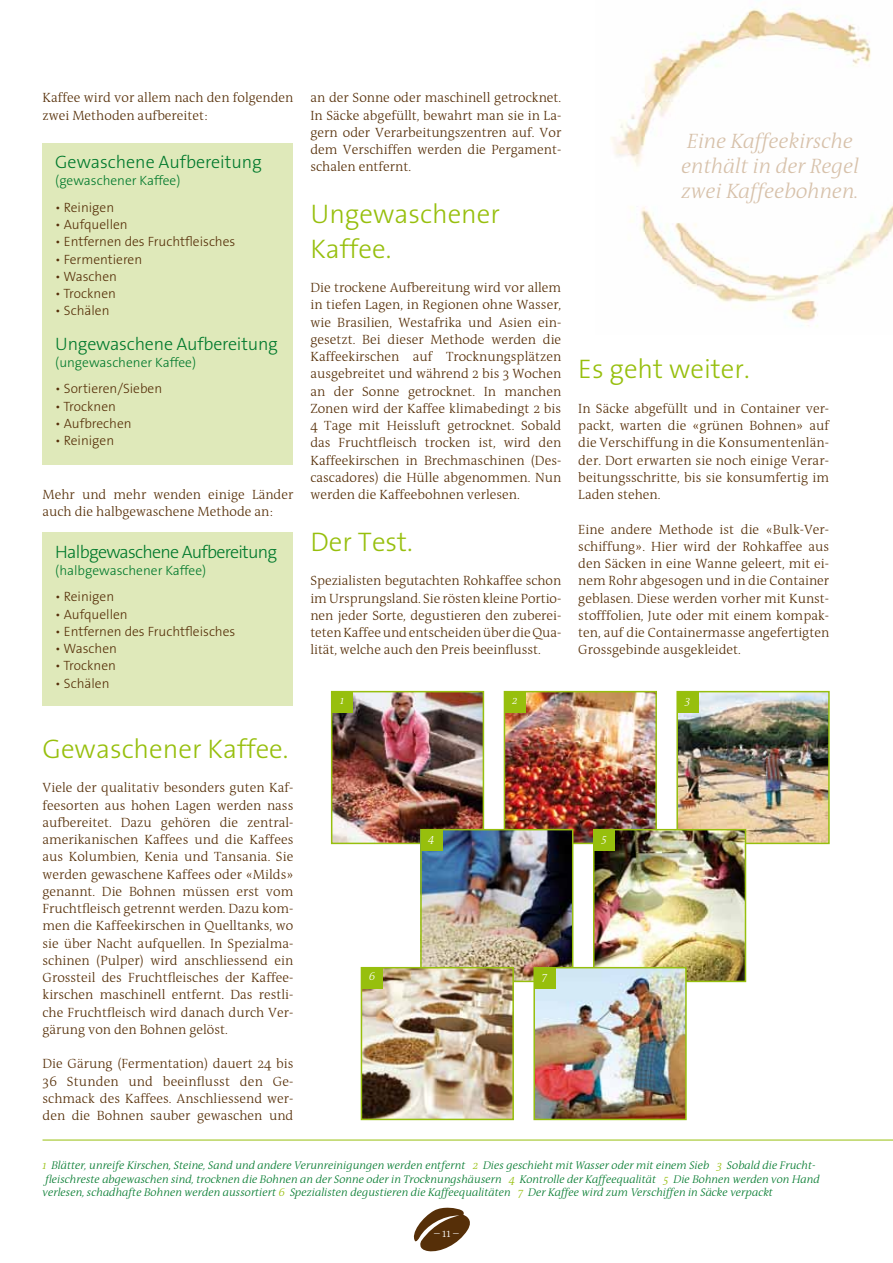
<style>
.page{position:relative;width:893px;height:1263px;background:#fff}
.page>*{position:absolute;margin:0;border:0;box-sizing:border-box;transform-origin:0 0}
.t1{font:300 27px/34.5px "The Sans B3";color:#97bf0d}
.t2{font:italic 300 21px/25.2px "The Antiqua B3 i";color:#d7c1aa}
.t3{font:300 18px "The Sans B3";letter-spacing:-.01em;color:#00792c}
.t4{font:300 18px "The Sans B3";letter-spacing:-.04em;color:#00792c}
.t5{font:300 13.5px/17.2px "The Antiqua B3";color:#562f08;text-align:justify}
.t6{font:300 13.5px "The Sans B3";color:#562f08}
.t7{font:300 13.5px "The Sans B3";color:#00792c}
.t8{font:300 11.55px "The Antiqua B3";color:#fff}
.t9{font:italic 300 11.25px/13.5px "The Antiqua B3 i";color:#00792c}
.t10{font:italic 300 11.1px "The Antiqua B3 i";color:#fff}
.s1{color:#97bf0d}
</style>
<div class="page">
<svg style="left:413px;top:1207px;width:57px;height:45px"></svg>
<img style="left:610px;top:8px;width:283px;height:319px">
<hr style="left:43px;top:1140px;width:850px;height:1px;background:#97bf0d">
<img style="left:334px;top:694px;width:147px;height:147px">
<div style="left:331px;top:691px;width:153px;height:153px;border:2px solid #97bf0d"></div>
<div style="left:332px;top:692px;width:21px;height:21px;background:#97bf0d"></div>
<img style="left:507px;top:694px;width:147px;height:147px">
<div style="left:504px;top:691px;width:153px;height:153px;border:2px solid #97bf0d"></div>
<div style="left:504px;top:692px;width:21px;height:21px;background:#97bf0d"></div>
<img style="left:679px;top:694px;width:148px;height:147px">
<div style="left:676px;top:691px;width:154px;height:153px;border:2px solid #97bf0d"></div>
<div style="left:677px;top:692px;width:21px;height:21px;background:#97bf0d"></div>
<img style="left:423px;top:832px;width:147px;height:147px">
<div style="left:420px;top:829px;width:153px;height:153px;border:2px solid #97bf0d"></div>
<div style="left:421px;top:830px;width:21px;height:21px;background:#97bf0d"></div>
<img style="left:596px;top:832px;width:147px;height:147px">
<div style="left:593px;top:829px;width:153px;height:153px;border:2px solid #97bf0d"></div>
<div style="left:594px;top:830px;width:21px;height:21px;background:#97bf0d"></div>
<img style="left:364px;top:970px;width:147px;height:147px">
<div style="left:361px;top:967px;width:153px;height:153px;border:2px solid #97bf0d"></div>
<div style="left:361px;top:968px;width:21px;height:21px;background:#97bf0d"></div>
<img style="left:536px;top:970px;width:148px;height:147px">
<div style="left:533px;top:967px;width:154px;height:153px;border:2px solid #97bf0d"></div>
<div style="left:534px;top:968px;width:21px;height:21px;background:#97bf0d"></div>
<div style="left:43px;top:143px;width:250px;height:322px;background:#dfe9ba"></div>
<div style="left:43px;top:532px;width:250px;height:174px;background:#dfe9ba"></div>
<p class="t5" style="left:43px;top:90px;width:252px">Kaffee wird vor allem nach den folgenden zwei Methoden aufbereitet:</p>
<h3 class="t3" style="left:55px;top:152px;width:208px">Gewaschene Aufbereitung</h3>
<p class="t7" style="left:55px;top:174px;width:127px">(gewaschener Kaffee)</p>
<p class="t6" style="left:55px;top:200px;width:60px">• Reinigen</p>
<p class="t6" style="left:55px;top:217px;width:74px">• Aufquellen</p>
<p class="t6" style="left:55px;top:234px;width:182px">• Entfernen des Fruchtfleisches</p>
<p class="t6" style="left:55px;top:252px;width:88px">• Fermentieren</p>
<p class="t6" style="left:55px;top:269px;width:63px">• Waschen</p>
<p class="t6" style="left:55px;top:286px;width:62px">• Trocknen</p>
<p class="t6" style="left:55px;top:303px;width:56px">• Schälen</p>
<h3 class="t3" style="left:55px;top:334px;width:224px">Ungewaschene Aufbereitung</h3>
<p class="t7" style="left:55px;top:355px;width:142px">(ungewaschener Kaffee)</p>
<p class="t6" style="left:55px;top:381px;width:108px">• Sortieren/Sieben</p>
<p class="t6" style="left:55px;top:399px;width:62px">• Trocknen</p>
<p class="t6" style="left:55px;top:416px;width:78px">• Aufbrechen</p>
<p class="t6" style="left:55px;top:433px;width:60px">• Reinigen</p>
<p class="t5" style="left:43px;top:486px;width:252px">Mehr und mehr wenden einige Länder auch die halbgewaschene Methode an:</p>
<h3 class="t4" style="left:55px;top:542px;width:223px">Halbgewaschene Aufbereitung</h3>
<p class="t7" style="left:55px;top:563px;width:152px">(halbgewaschener Kaffee)</p>
<p class="t6" style="left:55px;top:589px;width:60px">• Reinigen</p>
<p class="t6" style="left:55px;top:607px;width:74px">• Aufquellen</p>
<p class="t6" style="left:55px;top:624px;width:182px">• Entfernen des Fruchtfleisches</p>
<p class="t6" style="left:55px;top:641px;width:63px">• Waschen</p>
<p class="t6" style="left:55px;top:658px;width:62px">• Trocknen</p>
<p class="t6" style="left:55px;top:676px;width:56px">• Schälen</p>
<h1 class="t1" style="left:43px;top:733px;width:247px">Gewaschener Kaffee.</h1>
<p class="t5" style="left:43px;top:780px;width:252px">Viele der qualitativ besonders guten Kaf&shy;feesorten aus hohen Lagen werden nass aufbereitet. Dazu gehören die zentral&shy;amerikanischen Kaffees und die Kaffees aus Kolumbien, Kenia und Tansania. Sie werden gewaschene Kaffees oder «Milds» genannt. Die Bohnen müssen erst vom Fruchtfleisch getrennt werden. Dazu kom&shy;men die Kaffeekirschen in Quelltanks, wo sie über Nacht aufquellen. In Spezialma&shy;schinen (Pulper) wird anschliessend ein Grossteil des Fruchtfleisches der Kaffee&shy;kirschen maschinell entfernt. Das restli&shy;che Fruchtfleisch wird danach durch Ver&shy;gärung von den Bohnen gelöst.</p>
<p class="t5" style="left:43px;top:1056px;width:252px">Die Gärung (Fermentation) dauert 24 bis 36 Stunden und beeinflusst den Ge&shy;schmack des Kaffees. Anschliessend wer&shy;den die Bohnen sauber gewaschen und</p>
<p class="t5" style="left:310px;top:90px;width:252px">an der Sonne oder maschinell getrocknet.<br>In Säcke abgefüllt, bewahrt man sie in La&shy;gern oder Verarbeitungszentren auf. Vor dem Verschiffen werden die Pergament&shy;schalen entfernt.</p>
<h1 class="t1" style="left:310px;top:198px;width:191px">Ungewaschener<br>Kaffee.</h1>
<p class="t5" style="left:310px;top:279px;width:252px">Die trockene Aufbereitung wird vor allem in tiefen Lagen, in Regionen ohne Wasser, wie Brasilien, Westafrika und Asien ein&shy;gesetzt. Bei dieser Methode werden die Kaffeekirschen auf Trocknungsplätzen ausgebreitet und während 2 bis 3 Wochen an der Sonne getrocknet. In manchen Zonen wird der Kaffee klimabedingt 2 bis 4 Tage mit Heissluft getrocknet. Sobald das Fruchtfleisch trocken ist, wird den Kaffeekirschen in Brechmaschinen (Des&shy;cascadores) die Hülle abgenommen. Nun werden die Kaffeebohnen verlesen.</p>
<h1 class="t1" style="left:310px;top:526px;width:104px">Der Test.</h1>
<p class="t5" style="left:310px;top:573px;width:252px">Spezialisten begutachten Rohkaffee schon im Ursprungsland. Sie rösten kleine Portio&shy;nen jeder Sorte, degustieren den zuberei&shy;teten Kaffee und entscheiden über die Qua&shy;lität, welche auch den Preis beeinflusst.</p>
<h2 class="t2" style="left:681px;top:129px;width:179px">Eine Kaffeekirsche enthält in der Regel zwei Kaffeebohnen.</h2>
<h1 class="t1" style="left:578px;top:353px;width:173px">Es geht weiter.</h1>
<p class="t5" style="left:578px;top:400px;width:252px">In Säcke abgefüllt und in Container ver&shy;packt, warten die «grünen Bohnen» auf die Verschiffung in die Konsumentenlän&shy;der. Dort erwarten sie noch einige Verar&shy;beitungsschritte, bis sie konsumfertig im Laden stehen.</p>
<p class="t5" style="left:578px;top:521px;width:252px">Eine andere Methode ist die «Bulk-Ver&shy;schiffung». Hier wird der Rohkaffee aus den Säcken in eine Wanne geleert, mit ei&shy;nem Rohr abgesogen und in die Container geblasen. Diese werden vorher mit Kunst&shy;stofffolien, Jute oder mit einem kompak&shy;ten, auf die Containermasse angefertigten Grossgebinde ausgekleidet.</p>
<p class="t10" style="left:340px;top:695px;width:5px">1</p>
<p class="t10" style="left:512px;top:695px;width:7px">2</p>
<p class="t10" style="left:685px;top:695px;width:7px">3</p>
<p class="t10" style="left:429px;top:833px;width:7px">4</p>
<p class="t10" style="left:602px;top:833px;width:7px">5</p>
<p class="t10" style="left:369px;top:971px;width:8px">6</p>
<p class="t10" style="left:542px;top:971px;width:7px">7</p>
<p class="t9" style="left:43px;top:1159px;width:779px"><span class="s1">1</span> Blätter, unreife Kirschen, Steine, Sand und andere Verunreinigungen werden entfernt <span class="s1">2</span> Dies geschieht mit Wasser oder mit einem Sieb <span class="s1">3</span> Sobald die Frucht&shy;fleischreste abgewaschen sind, trocknen die Bohnen an der Sonne oder in Trocknungshäusern <span class="s1">4</span> Kontrolle der Kaffeequalität <span class="s1">5</span> Die Bohnen werden von Hand verlesen, schadhafte Bohnen werden aussortiert <span class="s1">6</span> Spezialisten degustieren die Kaffeequalitäten <span class="s1">7</span> Der Kaffee wird zum Verschiffen in Säcke verpackt</p>
<p class="t8" style="left:434px;top:1227px;width:26px">– 11 –</p>
</div>
